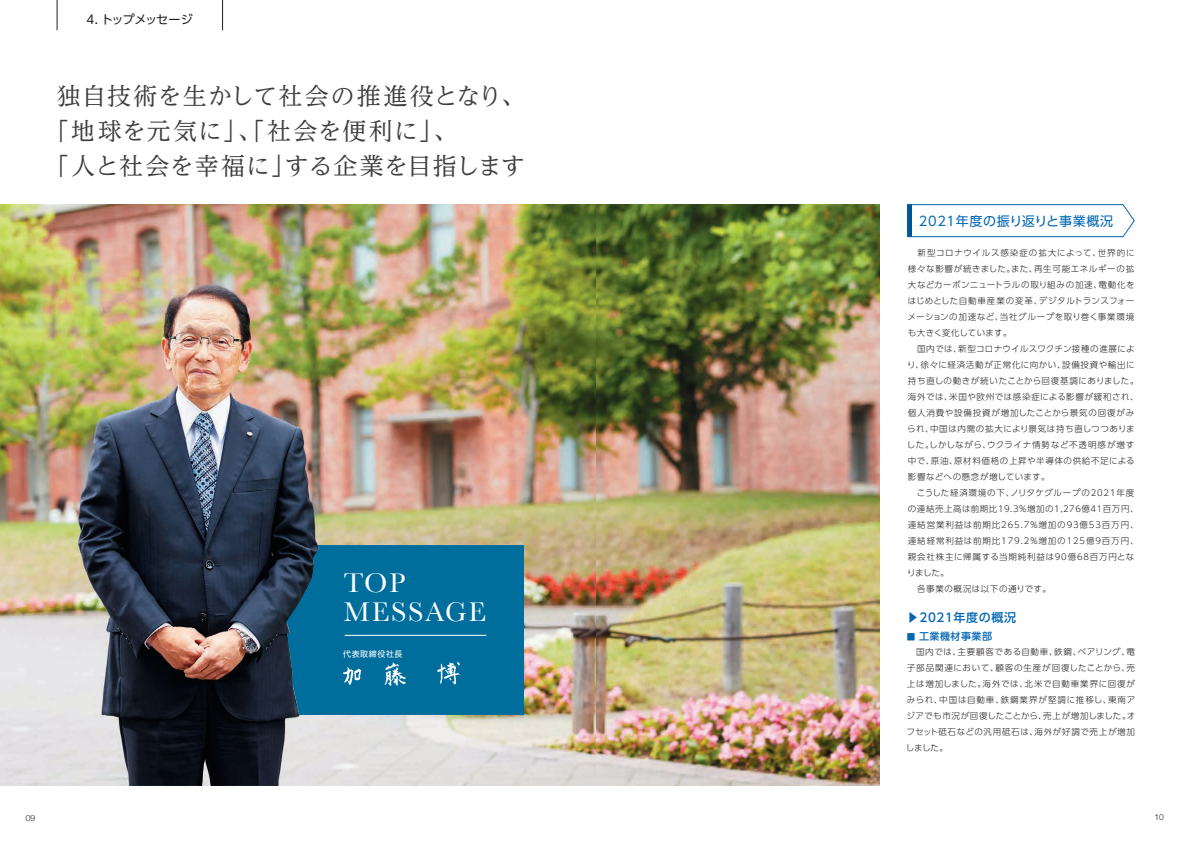
<style>
.page{position:relative;width:1191px;height:842px;background:#fff}
.page>*{position:absolute;margin:0;border:0;box-sizing:border-box;transform-origin:0 0}
.t1{font:28.3px/28.9px "Baskerville";letter-spacing:.06em;color:#fff}
.t2{font:24px/35px "UD Reimin Pro";letter-spacing:.03em;color:#3e3e3f}
.t3{font:13px "UD Shin Go Pro";letter-spacing:.05em;color:#0166b3}
.t4{font:12px "UD Shin Go Pro";letter-spacing:-.065em;color:#231f20}
.t5{font:500 12px "UD Shin Go Pro";letter-spacing:.05em;color:#0166b3}
.t6{font:500 10px "UD Shin Go Pro";letter-spacing:.05em;color:#0166b3}
.t7{font:300 8.5px/16px "UD Shin Go Pro";letter-spacing:.075em;color:#231f20}
.t8{font:300 8.5px "Helvetica Neue";color:#231f20}
.t9{font:8px "UD Shin Go Pro";letter-spacing:.075em;color:#fff}
.s1{font-size:8.5px}
</style>
<div class="page">
<img style="left:0;top:204px;width:879px;height:581px">
<svg style="left:907px;top:204px;width:227px;height:33px"></svg>
<div style="left:262px;top:545px;width:262px;height:169px;background:#006e9c"></div>
<img style="left:78px;top:285px;width:241px;height:500px">
<img style="left:343px;top:661px;width:117px;height:25px">
<hr style="left:345px;top:635px;width:141px;height:1px;background:#fff">
<hr style="left:57px;top:0;width:1px;height:30px;background:#231f20">
<hr style="left:222px;top:0;width:1px;height:30px;background:#231f20">
<h3 class="t4" style="left:86px;top:10px;width:108px">4. トップメッセージ</h3>
<h2 class="t2" style="left:57px;top:78px;width:470px">独自技術を生かして社会の推進役となり、｢地球を元気に｣、｢社会を便利に｣、<br>｢人と社会を幸福に｣する企業を目指します</h2>
<h1 class="t1" style="left:349px;top:568px;width:144px">TOP<br>MESSAGE</h1>
<p class="t9" style="left:343px;top:647px;width:61px">代表取締役社長</p>
<h1 class="t1" style="left:344px;top:568px;width:144px">TOP<br>MESSAGE</h1>
<p class="t9" style="left:349px;top:647px;width:61px">代表取締役社長</p>
<h3 class="t3" style="left:919px;top:210px;width:196px">2021年度の振り返りと事業概況</h3>
<p class="t7" style="left:907px;top:244px;width:233px">　新型コロナウイルス感染症の拡大によって、世界的に様々な影響が続きました。また、再生可能エネルギーの拡大などカーボンニュートラルの取り組みの加速、電動化をはじめとした自動車産業の変革、デジタルトランスフォーメーションの加速など、当社グループを取り巻く事業環境も大きく変化しています。<br>　国内では、新型コロナウイルスワクチン接種の進展により、徐々に経済活動が正常化に向かい、設備投資や輸出に持ち直しの動きが続いたことから回復基調にありました。海外では、米国や欧州では感染症による影響が緩和され、個人消費や設備投資が増加したことから景気の回復がみられ、中国は内需の拡大により景気は持ち直しつつありました。しかしながら、ウクライナ情勢など不透明感が増す中で、原油、原材料価格の上昇や半導体の供給不足による影響などへの懸念が増しています。<br>　こうした経済環境の下、ノリタケグループの2021年度の連結売上高は前期比19.3％増加の1,276億41百万円、連結営業利益は前期比265.7％増加の93億53百万円、連結経常利益は前期比179.2％増加の125億9百万円、親会社株主に帰属する当期純利益は90億68百万円となりました。<br>　各事業の概況は以下の通りです。</p>
<h3 class="t5" style="left:907px;top:608px;width:111px">▶2021年度の概況</h3>
<p class="t6" style="left:907px;top:628px;width:87px"><span class="s1">■</span> 工業機材事業部</p>
<p class="t7" style="left:906px;top:643px;width:231px;text-align:justify;text-indent:10px">国内では、主要顧客である自動車、鉄鋼、ベアリング、電子部品関連において、顧客の生産が回復したことから、売上は増加しました。海外では、北米で自動車業界に回復がみられ、中国は自動車、鉄鋼業界が堅調に推移し、東南アジアでも市況が回復したことから、売上が増加しました。オフセット砥石などの汎用砥石は、海外が好調で売上が増加しました。</p>
<p class="t8" style="left:26px;top:811px;width:11px">09</p>
<p class="t8" style="left:1154px;top:810px;width:11px">10</p>
</div>
